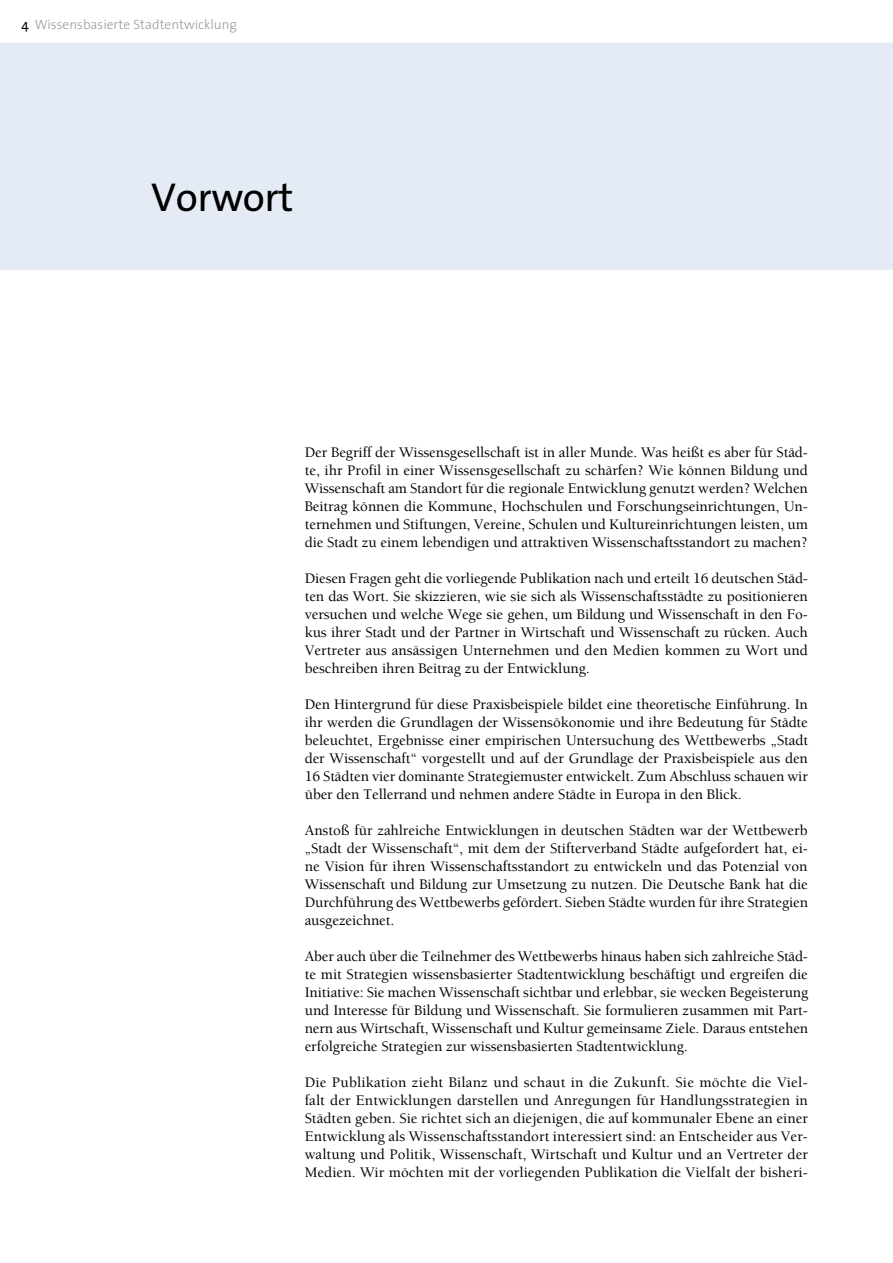
<style>
.page{position:relative;width:893px;height:1263px;background:#fff}
.page>*{position:absolute;margin:0;border:0;box-sizing:border-box;transform-origin:0 0}
.t1{font:40.5px "The Sans";letter-spacing:-.01em;color:#000}
.t2{font:500 15px/18px "Berkeley";letter-spacing:-.005em;color:#000;text-align:justify}
.t3{font:300 13.5px "The Sans";color:#969a97}
.s1{font-weight:400;color:#000}
</style>
<div class="page">
<div style="left:0;top:43px;width:893px;height:227px;background:#e4ebf5"></div>
<p class="t3" style="left:22px;top:13px;width:217px"><span class="s1">4</span> Wissensbasierte Stadtentwicklung</p>
<h1 class="t1" style="left:151px;top:164px;width:144px">Vorwort</h1>
<p class="t2" style="left:305px;top:443px;width:505px">Der Begriff der Wissensgesellschaft ist in aller Munde. Was heißt es aber für Städ&shy;te, ihr Profil in einer Wissensgesellschaft zu schärfen? Wie können Bildung und Wissenschaft am Standort für die regionale Entwicklung genutzt werden? Welchen Beitrag können die Kommune, Hochschulen und Forschungseinrichtungen, Un&shy;ternehmen und Stiftungen, Vereine, Schulen und Kultureinrichtungen leisten, um die Stadt zu einem lebendigen und attraktiven Wissenschaftsstandort zu machen?</p>
<p class="t2" style="left:305px;top:569px;width:505px">Diesen Fragen geht die vorliegende Publikation nach und erteilt 16 deutschen Städ&shy;ten das Wort. Sie skizzieren, wie sie sich als Wissenschaftsstädte zu positionieren versuchen und welche Wege sie gehen, um Bildung und Wissenschaft in den Fo&shy;kus ihrer Stadt und der Partner in Wirtschaft und Wissenschaft zu rücken. Auch Vertreter aus ansässigen Unternehmen und den Medien kommen zu Wort und beschreiben ihren Beitrag zu der Entwicklung.</p>
<p class="t2" style="left:305px;top:695px;width:505px">Den Hintergrund für diese Praxisbeispiele bildet eine theoretische Einführung. In ihr werden die Grundlagen der Wissensökonomie und ihre Bedeutung für Städte beleuchtet, Ergebnisse einer empirischen Untersuchung des Wettbewerbs „Stadt der Wissenschaft“ vorgestellt und auf der Grundlage der Praxisbeispiele aus den 16 Städten vier dominante Strategiemuster entwickelt. Zum Abschluss schauen wir über den Tellerrand und nehmen andere Städte in Europa in den Blick.</p>
<p class="t2" style="left:305px;top:821px;width:505px">Anstoß für zahlreiche Entwicklungen in deutschen Städten war der Wettbewerb „Stadt der Wissenschaft“, mit dem der Stifterverband Städte aufgefordert hat, ei&shy;ne Vision für ihren Wissenschaftsstandort zu entwickeln und das Potenzial von Wissenschaft und Bildung zur Umsetzung zu nutzen. Die Deutsche Bank hat die Durchführung des Wettbewerbs gefördert. Sieben Städte wurden für ihre Strategien ausgezeichnet.</p>
<p class="t2" style="left:305px;top:947px;width:505px">Aber auch über die Teilnehmer des Wettbewerbs hinaus haben sich zahlreiche Städ&shy;te mit Strategien wissensbasierter Stadtentwicklung beschäftigt und ergreifen die Initiative: Sie machen Wissenschaft sichtbar und erlebbar, sie wecken Begeisterung und Interesse für Bildung und Wissenschaft. Sie formulieren zusammen mit Part&shy;nern aus Wirtschaft, Wissenschaft und Kultur gemeinsame Ziele. Daraus entstehen erfolgreiche Strategien zur wissensbasierten Stadtentwicklung.</p>
<p class="t2" style="left:305px;top:1073px;width:505px">Die Publikation zieht Bilanz und schaut in die Zukunft. Sie möchte die Viel&shy;falt der Entwicklungen darstellen und Anregungen für Handlungsstrategien in Städten geben. Sie richtet sich an diejenigen, die auf kommunaler Ebene an einer Entwicklung als Wissenschaftsstandort interessiert sind: an Entscheider aus Ver&shy;waltung und Politik, Wissenschaft, Wirtschaft und Kultur und an Vertreter der Medien. Wir möchten mit der vorliegenden Publikation die Vielfalt der bisheri-</p>
</div>
